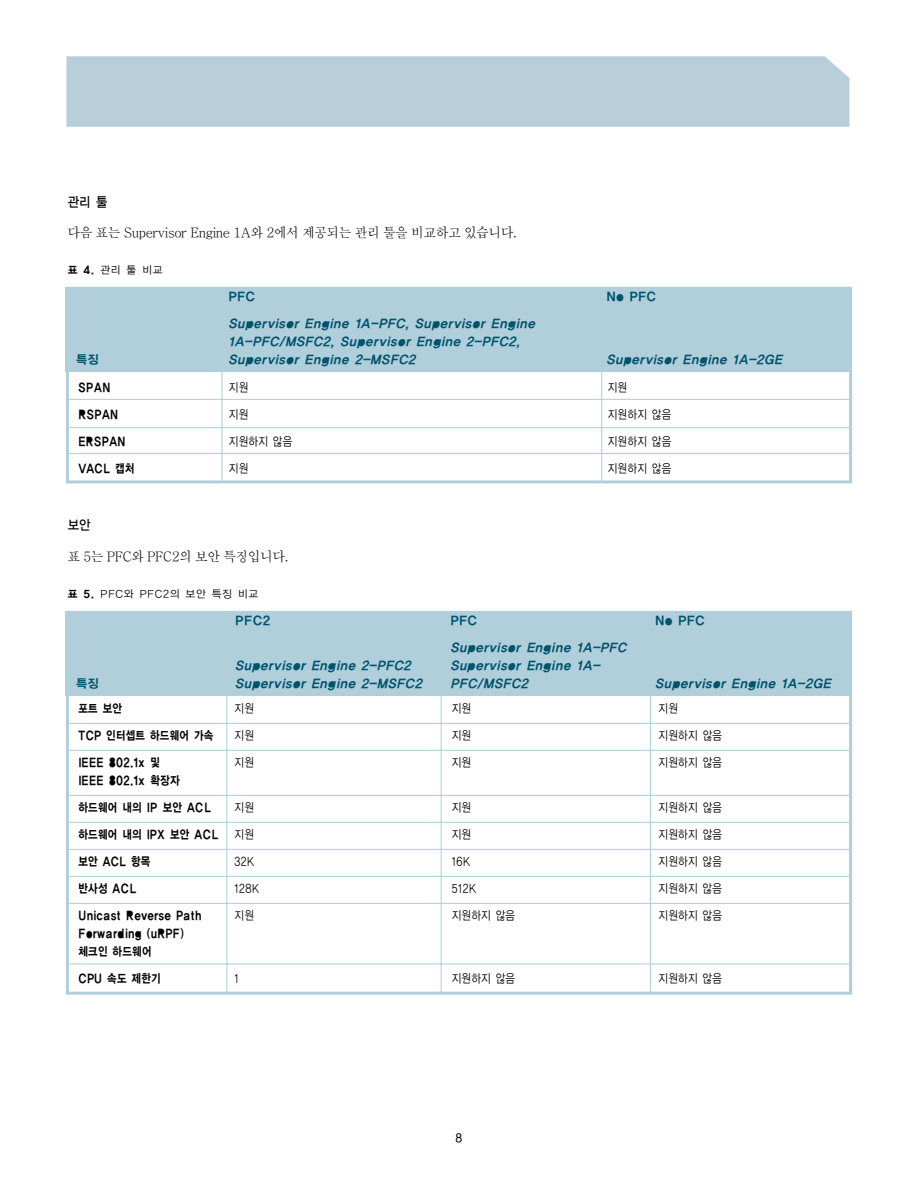
<style>
.page{position:relative;width:918px;height:1188px;background:#fff}
.page>*{position:absolute;margin:0;border:0;box-sizing:border-box;transform-origin:0 0}
.t1{font:500 13.5px "HY Sin Myeong Jo";letter-spacing:-.045em;color:#000;scale:.95 1}
.t2{font:13.5px "YGO13";color:#000;scale:.9 1}
.t3{font:italic 12px/18px "YGO15";color:#00536d}
.t4{font:12px/18px "YGO15";letter-spacing:-.04em;color:#000;scale:.85 1}
.t5{font:12px "YGO12";letter-spacing:-.035em;color:#000;scale:.85 1}
.t6{font:12px "YGO15";letter-spacing:-.055em;color:#00536d}
.t7{font:700 12px "HY Go Thic";color:#000}
.t8{font:10.5px "YGO12";color:#000}
.s1{font-family:"YGO15"}
</style>
<div class="page">
<div style="left:66px;top:56px;width:783px;height:71px;background:#b8cfdb"></div>
<div style="left:66px;top:287px;width:786px;height:84px;background:#b0cfdb"></div>
<div style="left:66px;top:287px;width:786px;height:196px;border:3px solid #b0cfdb"></div>
<hr style="left:66px;top:453px;width:786px;height:1px;background:#b0cfdb">
<hr style="left:66px;top:399px;width:786px;height:1px;background:#b0cfdb">
<hr style="left:66px;top:427px;width:786px;height:1px;background:#b0cfdb">
<hr style="left:221px;top:353px;width:2px;height:130px;background:#b0cfdb">
<hr style="left:601px;top:359px;width:1px;height:123px;background:#b0cfdb">
<div style="left:66px;top:611px;width:786px;height:84px;background:#b0cfdb"></div>
<div style="left:66px;top:611px;width:786px;height:384px;border:3px solid #b0cfdb"></div>
<hr style="left:66px;top:723px;width:786px;height:1px;background:#b0cfdb">
<hr style="left:66px;top:750px;width:786px;height:1px;background:#b0cfdb">
<hr style="left:66px;top:795px;width:786px;height:1px;background:#b0cfdb">
<hr style="left:66px;top:849px;width:786px;height:1px;background:#b0cfdb">
<hr style="left:66px;top:876px;width:786px;height:1px;background:#b0cfdb">
<hr style="left:66px;top:903px;width:786px;height:1px;background:#b0cfdb">
<hr style="left:66px;top:963px;width:786px;height:1px;background:#b0cfdb">
<hr style="left:66px;top:822px;width:786px;height:1px;background:#b0cfdb">
<hr style="left:226px;top:638px;width:1px;height:354px;background:#b0cfdb">
<hr style="left:441px;top:638px;width:1px;height:354px;background:#b0cfdb">
<hr style="left:650px;top:638px;width:1px;height:356px;background:#b0cfdb">
<p class="t2" style="left:67px;top:196px;width:47px">관리 툴</p>
<p class="t1" style="left:67px;top:227px;width:475px">다음 표는 Supervisor Engine 1A와 2에서 제공되는 관리 툴을 비교하고 있습니다.</p>
<p class="t8" style="left:67px;top:265px;width:97px"><span class="s1">표 4.</span> 관리 툴 비교</p>
<p class="t6" style="left:228px;top:291px;width:29px">PFC</p>
<p class="t6" style="left:606px;top:291px;width:52px">No PFC</p>
<p class="t3" style="left:228px;top:315px;width:312px">Supervisor Engine 1A-PFC, Supervisor Engine<br>1A-PFC/MSFC2, Supervisor Engine 2-PFC2,</p>
<p class="t6" style="left:76px;top:354px;width:25px">특징</p>
<p class="t3" style="left:228px;top:351px;width:192px">Supervisor Engine 2-MSFC2</p>
<p class="t3" style="left:606px;top:351px;width:181px">Supervisor Engine 1A-2GE</p>
<p class="t4" style="left:78px;top:379px;width:40px">SPAN</p>
<p class="t5" style="left:229px;top:382px;width:25px">지원</p>
<p class="t5" style="left:607px;top:382px;width:25px">지원</p>
<p class="t4" style="left:78px;top:406px;width:49px">RSPAN</p>
<p class="t5" style="left:229px;top:409px;width:25px">지원</p>
<p class="t5" style="left:607px;top:409px;width:77px">지원하지 않음</p>
<p class="t4" style="left:78px;top:433px;width:58px">ERSPAN</p>
<p class="t5" style="left:229px;top:436px;width:77px">지원하지 않음</p>
<p class="t5" style="left:607px;top:436px;width:77px">지원하지 않음</p>
<p class="t4" style="left:78px;top:460px;width:68px">VACL 캡처</p>
<p class="t5" style="left:229px;top:463px;width:25px">지원</p>
<p class="t5" style="left:607px;top:463px;width:77px">지원하지 않음</p>
<p class="t2" style="left:67px;top:519px;width:28px">보안</p>
<p class="t1" style="left:67px;top:550px;width:234px">표 5는 PFC와 PFC2의 보안 특징입니다.</p>
<p class="t8" style="left:67px;top:589px;width:193px"><span class="s1">표 5.</span> PFC와 PFC2의 보안 특징 비교</p>
<p class="t6" style="left:235px;top:615px;width:37px">PFC2</p>
<p class="t6" style="left:450px;top:615px;width:29px">PFC</p>
<p class="t6" style="left:655px;top:615px;width:52px">No PFC</p>
<p class="t3" style="left:450px;top:640px;width:181px">Supervisor Engine 1A-PFC</p>
<p class="t3" style="left:235px;top:658px;width:181px">Supervisor Engine 2-PFC2</p>
<p class="t3" style="left:450px;top:658px;width:154px">Supervisor Engine 1A-</p>
<p class="t6" style="left:76px;top:678px;width:25px">특징</p>
<p class="t3" style="left:235px;top:676px;width:192px">Supervisor Engine 2-MSFC2</p>
<p class="t3" style="left:450px;top:676px;width:83px">PFC/MSFC2</p>
<p class="t3" style="left:655px;top:676px;width:181px">Supervisor Engine 1A-2GE</p>
<p class="t4" style="left:78px;top:700px;width:54px">포트 보안</p>
<p class="t5" style="left:234px;top:703px;width:25px">지원</p>
<p class="t5" style="left:451px;top:703px;width:25px">지원</p>
<p class="t5" style="left:658px;top:703px;width:25px">지원</p>
<p class="t4" style="left:78px;top:727px;width:161px">TCP 인터셉트 하드웨어 가속</p>
<p class="t5" style="left:234px;top:730px;width:25px">지원</p>
<p class="t5" style="left:451px;top:730px;width:25px">지원</p>
<p class="t5" style="left:658px;top:730px;width:77px">지원하지 않음</p>
<p class="t4" style="left:78px;top:754px;width:98px">IEEE 802.1x 및</p>
<p class="t5" style="left:234px;top:757px;width:25px">지원</p>
<p class="t5" style="left:451px;top:757px;width:25px">지원</p>
<p class="t5" style="left:658px;top:757px;width:77px">지원하지 않음</p>
<p class="t4" style="left:78px;top:772px;width:121px">IEEE 802.1x 확장자</p>
<p class="t4" style="left:78px;top:799px;width:158px">하드웨어 내의 IP 보안 ACL</p>
<p class="t5" style="left:234px;top:802px;width:25px">지원</p>
<p class="t5" style="left:451px;top:802px;width:25px">지원</p>
<p class="t5" style="left:658px;top:802px;width:77px">지원하지 않음</p>
<p class="t4" style="left:78px;top:826px;width:167px">하드웨어 내의 IPX 보안 ACL</p>
<p class="t5" style="left:234px;top:829px;width:25px">지원</p>
<p class="t5" style="left:451px;top:829px;width:25px">지원</p>
<p class="t5" style="left:658px;top:829px;width:77px">지원하지 않음</p>
<p class="t4" style="left:78px;top:853px;width:87px">보안 ACL 항목</p>
<p class="t5" style="left:234px;top:856px;width:25px">32K</p>
<p class="t5" style="left:451px;top:856px;width:24px">16K</p>
<p class="t5" style="left:658px;top:856px;width:77px">지원하지 않음</p>
<p class="t4" style="left:78px;top:880px;width:70px">반사성 ACL</p>
<p class="t5" style="left:234px;top:883px;width:31px">128K</p>
<p class="t5" style="left:451px;top:883px;width:31px">512K</p>
<p class="t5" style="left:658px;top:883px;width:77px">지원하지 않음</p>
<p class="t4" style="left:78px;top:907px;width:147px">Unicast Reverse Path</p>
<p class="t5" style="left:234px;top:910px;width:25px">지원</p>
<p class="t5" style="left:451px;top:910px;width:77px">지원하지 않음</p>
<p class="t5" style="left:658px;top:910px;width:77px">지원하지 않음</p>
<p class="t4" style="left:78px;top:925px;width:127px">Forwarding (uRPF) 체크인 하드웨어</p>
<p class="t4" style="left:78px;top:970px;width:99px">CPU 속도 제한기</p>
<p class="t5" style="left:234px;top:973px;width:7px">1</p>
<p class="t5" style="left:451px;top:973px;width:77px">지원하지 않음</p>
<p class="t5" style="left:658px;top:973px;width:77px">지원하지 않음</p>
<p class="t7" style="left:455px;top:1133px;width:9px">8</p>
</div>
